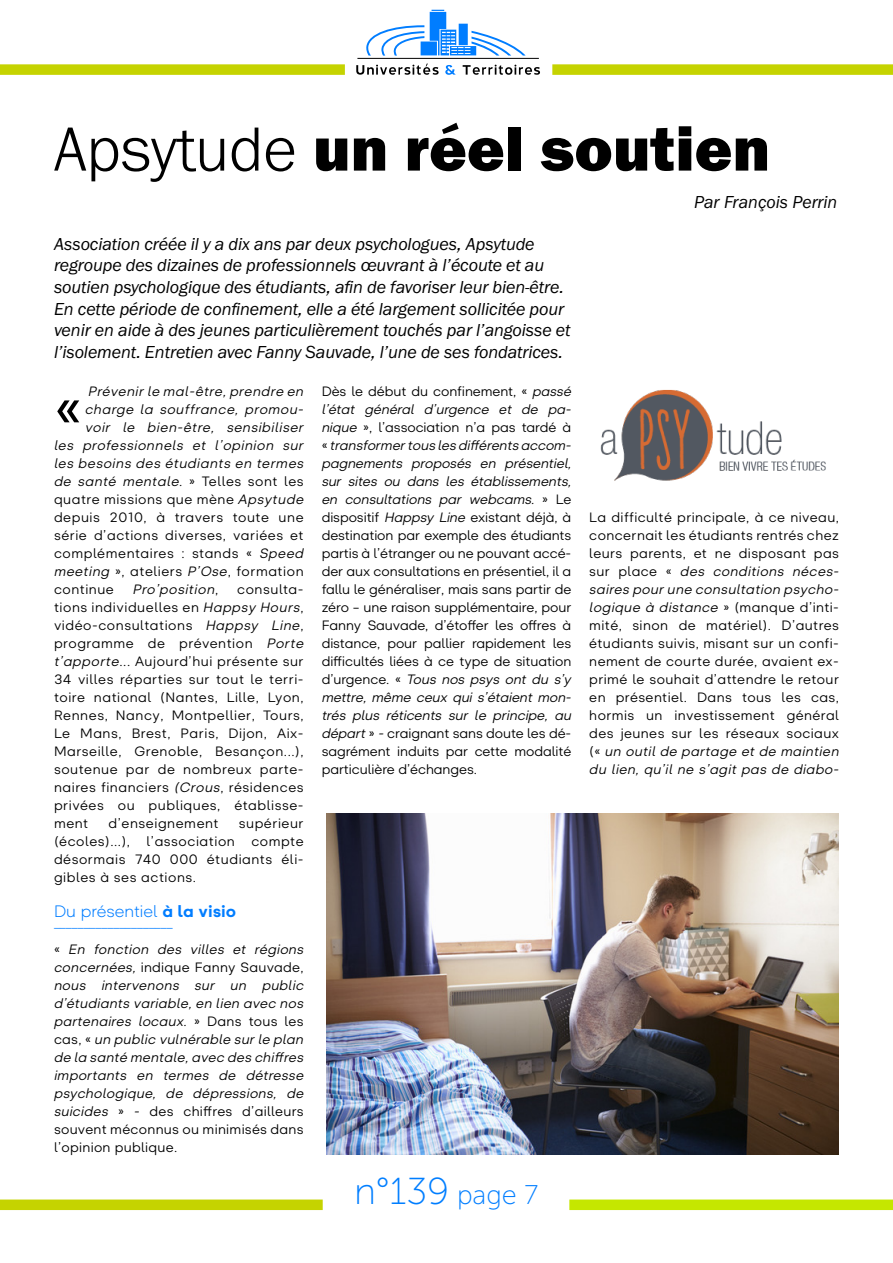
<style>
.page{position:relative;width:893px;height:1263px;background:#fff}
.page>*{position:absolute;margin:0;border:0;box-sizing:border-box;transform-origin:0 0}
.t1{font:64.8px "Glence";color:#000}
.t2{font:64.5px "Franklin Gothic URW Hea";color:#000}
.t3{font:37.5px "Museo Sans 100";color:#007eff}
.t4{font:18px/21.6px "Franklin Gothic URW Boo Ita";letter-spacing:-.005em;color:#000}
.t5{font:300 16.5px "Glence";color:#007dff}
.t6{font:13.5px/18px "Glence";letter-spacing:.04em;color:#000;text-align:justify}
.t7{font:italic 13.5px/18px "Glence";letter-spacing:.04em;color:#000;text-align:justify}
.s1{font-family:"Franklin Gothic URW";font-weight:300}
.s2{font-style:normal}
.s3{font-style:italic}
.s4{font-weight:800}
.s5{font-size:27px}
</style>
<div class="page">
<div style="left:0;top:64px;width:345px;height:11px;background:#c5d300"></div>
<svg style="left:356px;top:64px;width:83px;height:11px"></svg>
<svg style="left:445px;top:65px;width:11px;height:10px"></svg>
<svg style="left:463px;top:65px;width:77px;height:10px"></svg>
<hr style="left:357px;top:58px;width:182px;height:1px;background:#000">
<svg style="left:366px;top:10px;width:160px;height:46px"></svg>
<div style="left:0;top:1199px;width:323px;height:11px;background:#c5d300"></div>
<div style="left:552px;top:64px;width:341px;height:11px;background:#c5d300"></div>
<div style="left:569px;top:1199px;width:324px;height:11px;background:#c5e700"></div>
<img style="left:327px;top:813px;width:512px;height:342px">
<img style="left:600px;top:389px;width:226px;height:92px">
<h2 class="t2" style="left:54px;top:107px;width:718px"><span class="s1">Apsytude</span> un réel soutien</h2>
<h3 class="t4" style="left:694px;top:191px;width:145px">Par François Perrin</h3>
<p class="t4" style="left:54px;top:233px;width:518px">Association créée il y a dix ans par deux psychologues, Apsytude regroupe des dizaines de professionnels œuvrant à l’écoute et au soutien psychologique des étudiants, afin de favoriser leur bien-être.<br>En cette période de confinement, elle a été largement sollicitée pour venir en aide à des jeunes particulièrement touchés par l’angoisse et l’isolement. Entretien avec Fanny Sauvade, l’une de ses fondatrices.</p>
<p class="t7" style="left:88px;top:383px;width:217px">Prévenir le mal-être, prendre en</p>
<p class="t7" style="left:85px;top:401px;width:220px">charge la souffrance, promou-</p>
<p class="t7" style="left:85px;top:419px;width:220px">voir le bien-être, sensibiliser</p>
<p class="t7" style="left:54px;top:437px;width:251px">les professionnels et l’opinion sur</p>
<p class="t7" style="left:54px;top:455px;width:251px">les besoins des étudiants en termes</p>
<p class="t7" style="left:54px;top:473px;width:251px">de santé mentale. <span class="s2">» Telles sont les</span></p>
<p class="t6" style="left:54px;top:491px;width:251px">quatre missions que mène <span class="s3">Apsytude</span></p>
<p class="t6" style="left:54px;top:509px;width:251px">depuis 2010, à travers toute une</p>
<p class="t6" style="left:54px;top:527px;width:251px">série d’actions diverses, variées et</p>
<p class="t6" style="left:54px;top:545px;width:251px">complémentaires : stands « <span class="s3">Speed</span></p>
<p class="t6" style="left:54px;top:563px;width:251px"><span class="s3">meeting</span> », ateliers <span class="s3">P’Ose</span>, formation</p>
<p class="t6" style="left:54px;top:581px;width:61px">continue</p>
<p class="t7" style="left:133px;top:581px;width:87px">Pro’position<span class="s2">,</span></p>
<h1 class="t1" style="left:54px;top:374px;width:30px">«</h1>
<p class="t6" style="left:54px;top:581px;width:251px;text-indent:183px">consulta&shy;tions individuelles en <span class="s3">Happsy Hours</span>, vidéo-consultations <span class="s3">Happsy Line</span>, programme de prévention <span class="s3">Porte t’apporte</span>... Aujourd’hui présente sur 34 villes réparties sur tout le terri&shy;toire national (Nantes, Lille, Lyon, Rennes, Nancy, Montpellier, Tours, Le Mans, Brest, Paris, Dijon, Aix-Marseille, Grenoble, Besançon...), soutenue par de nombreux parte&shy;naires financiers <span class="s3">(Crous</span>, résidences privées ou publiques, établisse&shy;ment</p>
<p class="t6" style="left:108px;top:815px;width:112px">d’enseignement</p>
<p class="t6" style="left:54px;top:815px;width:251px;text-indent:185px">supérieur (écoles)...), l’association compte désormais 740 000 étudiants éli&shy;gibles à ses actions.</p>
<p class="t5" style="left:54px;top:902px;width:184px">Du présentiel <span class="s4">à la visio</span></p>
<p class="t5" style="left:54px;top:912px;width:120px">____________________</p>
<p class="t7" style="left:54px;top:941px;width:251px"><span class="s2">«</span> En fonction des villes et régions concernées, <span class="s2">indique Fanny Sauvade, </span>nous intervenons sur un public d’étudiants variable, en lien avec nos partenaires locaux. <span class="s2">» Dans tous les cas, «</span> un public vulnérable sur le plan de la santé mentale, avec des chiffres importants en termes de détresse psychologique, de dépressions, de suicides <span class="s2">»</span> - <span class="s2">des chiffres d’ailleurs souvent méconnus ou minimisés dans l’opinion publique.</span></p>
<p class="t6" style="left:322px;top:383px;width:251px">Dès le début du confinement, « <span class="s3">passé l’état général d’urgence et de pa&shy;nique</span> », l’association n’a pas tardé à « <span class="s3">transformer tous les différents accom&shy;pagnements proposés en présentiel, sur sites ou dans les établissements, en consultations par webcams.</span> » Le dispositif <span class="s3">Happsy Line</span> existant déjà, à destination par exemple des étudiants partis à l’étranger ou ne pouvant accé&shy;der aux consultations en présentiel, il a fallu le généraliser, mais sans partir de zéro – une raison supplémentaire, pour Fanny Sauvade, d’étoffer les offres à distance, pour pallier rapidement les difficultés liées à ce type de situation d’urgence. « <span class="s3">Tous nos psys ont du s’y mettre, même ceux qui s’étaient mon&shy;trés plus réticents sur le principe, au départ</span> » <span class="s3">-</span> craignant sans doute les dé&shy;sagrément induits par cette modalité particulière d’échanges.</p>
<h3 class="t3" style="left:354px;top:1171px;width:186px">n°139 <span class="s5">page 7</span></h3>
<p class="t6" style="left:589px;top:509px;width:251px">La difficulté principale, à ce niveau, concernait les étudiants rentrés chez leurs parents, et ne disposant pas sur place « <span class="s3">des conditions néces&shy;saires pour une consultation psycho&shy;logique à distance</span> » (manque d’inti&shy;mité, sinon de matériel). D’autres étudiants suivis, misant sur un confi&shy;nement de courte durée, avaient ex&shy;primé le souhait d’attendre le retour en présentiel. Dans tous les cas, hormis un investissement général des jeunes sur les réseaux sociaux (« <span class="s3">un outil de partage et de maintien du lien, qu’il ne s’agit pas de diabo-</span></p>
</div>
